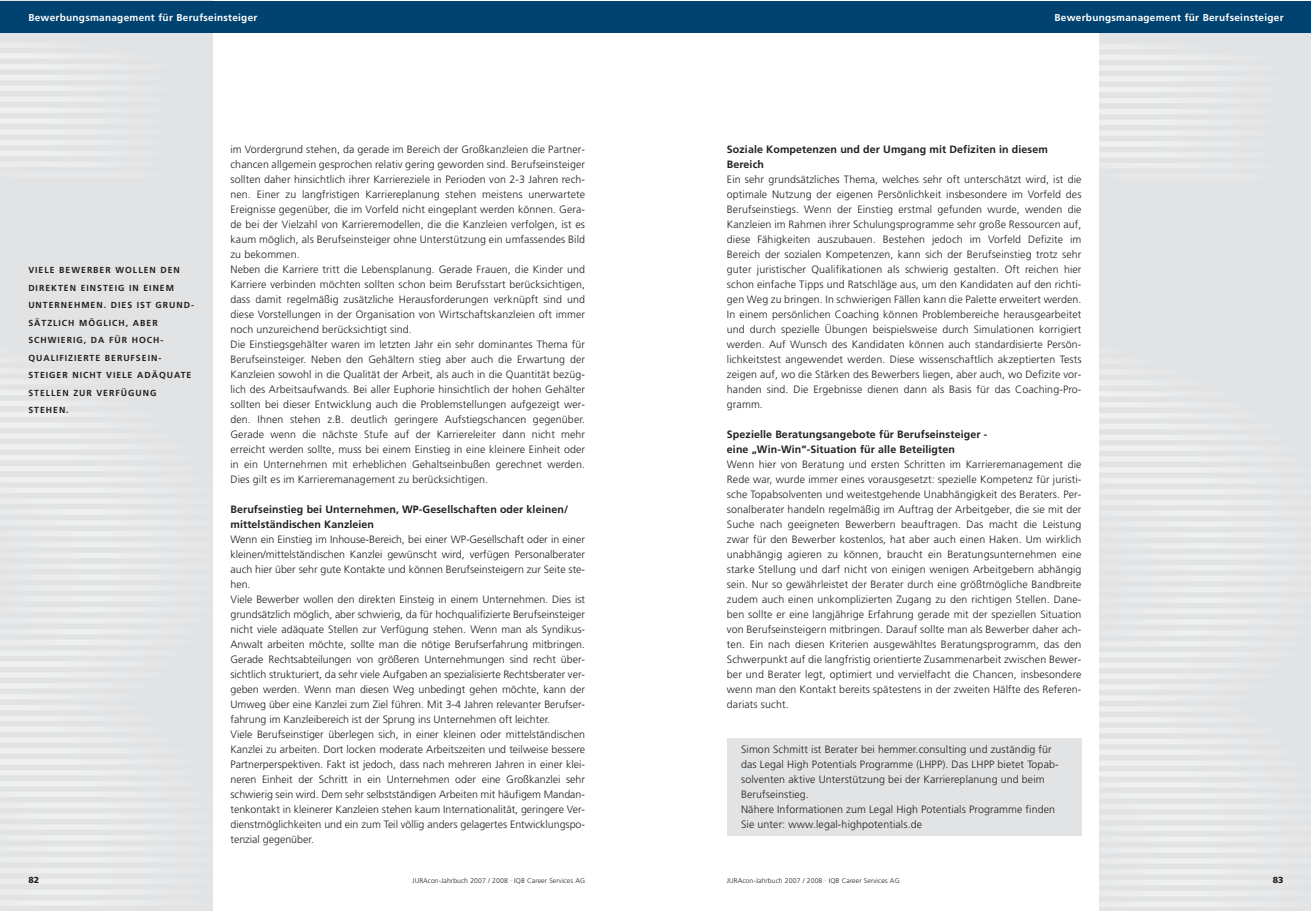
<style>
.page{position:relative;width:1312px;height:911px;background:#fff}
.page>*{position:absolute;margin:0;border:0;box-sizing:border-box;transform-origin:0 0}
.t1{font:300 10.62px/15px "Frutiger";letter-spacing:.01em;color:#231f20}
.t2{font:700 10.62px/15px "Frutiger";letter-spacing:.01em;color:#231f20}
.t3{font:700 10px "Frutiger";letter-spacing:.03em;color:#fff}
.t4{font:700 8.75px/17.5px "Frutiger";letter-spacing:.11em;color:#231f20}
.t5{font:900 8.75px "Frutiger";color:#231f20}
.t6{font:300 6.88px "Frutiger";letter-spacing:.01em;color:#231f20}
</style>
<div class="page">
<div style="left:726px;top:738px;width:355px;height:97px;background:#e2e3e4"></div>
<div style="left:656px;top:1px;width:654px;height:32px;background:#004370"></div>
<div style="left:0;top:1px;width:656px;height:32px;background:#004370"></div>
<p class="t3" style="left:28px;top:13px;width:230px">Bewerbungsmanagement für Berufseinsteiger</p>
<p class="t4" style="left:28px;top:262px;width:167px">VIELE BEWERBER WOLLEN DEN<br>DIREKTEN EINSTEIG IN EINEM<br>UNTERNEHMEN. DIES IST GRUND-<br>SÄTZLICH MÖGLICH, ABER<br>SCHWIERIG, DA FÜR HOCH-<br>QUALIFIZIERTE BERUFSEIN-<br>STEIGER NICHT VIELE ADÄQUATE<br>STELLEN ZUR VERFÜGUNG<br>STEHEN.</p>
<p class="t1" style="left:230px;top:143px;width:356px">im Vordergrund stehen, da gerade im Bereich der Großkanzleien die Partner&shy;chancen allgemein gesprochen relativ gering geworden sind. Berufseinsteiger sollten daher hinsichtlich ihrer Karriereziele in Perioden von 2-3 Jahren rech&shy;nen. Einer zu langfristigen Karriereplanung stehen meistens unerwartete Ereignisse gegenüber, die im Vorfeld nicht eingeplant werden können. Gera&shy;de bei der Vielzahl von Karrieremodellen, die die Kanzleien verfolgen, ist es kaum möglich, als Berufseinsteiger ohne Unterstützung ein umfassendes Bild zu bekommen.<br>Neben die Karriere tritt die Lebensplanung. Gerade Frauen, die Kinder und Karriere verbinden möchten sollten schon beim Berufsstart berücksichtigen, dass damit regelmäßig zusätzliche Herausforderungen verknüpft sind und diese Vorstellungen in der Organisation von Wirtschaftskanzleien oft immer noch unzureichend berücksichtigt sind.<br>Die Einstiegsgehälter waren im letzten Jahr ein sehr dominantes Thema für Berufseinsteiger. Neben den Gehältern stieg aber auch die Erwartung der Kanzleien sowohl in die Qualität der Arbeit, als auch in die Quantität bezüg&shy;lich des Arbeitsaufwands. Bei aller Euphorie hinsichtlich der hohen Gehälter sollten bei dieser Entwicklung auch die Problemstellungen aufgezeigt wer&shy;den. Ihnen stehen z.B. deutlich geringere Aufstiegschancen gegenüber.<br>Gerade wenn die nächste Stufe auf der Karriereleiter dann nicht mehr erreicht werden sollte, muss bei einem Einstieg in eine kleinere Einheit oder in ein Unternehmen mit erheblichen Gehaltseinbußen gerechnet werden.<br>Dies gilt es im Karrieremanagement zu berücksichtigen.</p>
<p class="t2" style="left:230px;top:503px;width:339px">Berufseinstieg bei Unternehmen, WP-Gesellschaften oder kleinen/ mittelständischen Kanzleien</p>
<p class="t1" style="left:230px;top:533px;width:356px">Wenn ein Einstieg im Inhouse-Bereich, bei einer WP-Gesellschaft oder in einer kleinen/mittelständischen Kanzlei gewünscht wird, verfügen Personalberater auch hier über sehr gute Kontakte und können Berufseinsteigern zur Seite ste&shy;hen.<br>Viele Bewerber wollen den direkten Einsteig in einem Unternehmen. Dies ist grundsätzlich möglich, aber schwierig, da für hochqualifizierte Berufseinsteiger nicht viele adäquate Stellen zur Verfügung stehen. Wenn man als Syndikus-Anwalt arbeiten möchte, sollte man die nötige Berufserfahrung mitbringen.<br>Gerade Rechtsabteilungen von größeren Unternehmungen sind recht über&shy;sichtlich strukturiert, da sehr viele Aufgaben an spezialisierte Rechtsberater ver&shy;geben werden. Wenn man diesen Weg unbedingt gehen möchte, kann der Umweg über eine Kanzlei zum Ziel führen. Mit 3-4 Jahren relevanter Berufser&shy;fahrung im Kanzleibereich ist der Sprung ins Unternehmen oft leichter.<br>Viele Berufseinstiger überlegen sich, in einer kleinen oder mittelständischen Kanzlei zu arbeiten. Dort locken moderate Arbeitszeiten und teilweise bessere Partnerperspektiven. Fakt ist jedoch, dass nach mehreren Jahren in einer klei&shy;neren Einheit der Schritt in ein Unternehmen oder eine Großkanzlei sehr schwierig sein wird. Dem sehr selbstständigen Arbeiten mit häufigem Mandan&shy;tenkontakt in kleinerer Kanzleien stehen kaum Internationalität, geringere Ver&shy;dienstmöglichkeiten und ein zum Teil völlig anders gelagertes Entwicklungspo&shy;tenzial gegenüber.</p>
<p class="t3" style="left:1054px;top:13px;width:230px">Bewerbungsmanagement für Berufseinsteiger</p>
<p class="t2" style="left:726px;top:143px;width:322px">Soziale Kompetenzen und der Umgang mit Defiziten in diesem<br>Bereich</p>
<p class="t1" style="left:726px;top:173px;width:356px;text-align:justify">Ein sehr grundsätzliches Thema, welches sehr oft unterschätzt wird, ist die optimale Nutzung der eigenen Persönlichkeit insbesondere im Vorfeld des Berufseinstiegs. Wenn der Einstieg erstmal gefunden wurde, wenden die Kanzleien im Rahmen ihrer Schulungsprogramme sehr große Ressourcen auf, diese Fähigkeiten auszubauen. Bestehen jedoch im Vorfeld Defizite im Bereich der sozialen Kompetenzen, kann sich der Berufseinstieg trotz sehr guter juristischer Qualifikationen als schwierig gestalten. Oft reichen hier schon einfache Tipps und Ratschläge aus, um den Kandidaten auf den richti&shy;gen Weg zu bringen. In schwierigen Fällen kann die Palette erweitert werden.<br>In einem persönlichen Coaching können Problembereiche herausgearbeitet und durch spezielle Übungen beispielsweise durch Simulationen korrigiert werden. Auf Wunsch des Kandidaten können auch standardisierte Persön&shy;lichkeitstest angewendet werden. Diese wissenschaftlich akzeptierten Tests zeigen auf, wo die Stärken des Bewerbers liegen, aber auch, wo Defizite vor&shy;handen sind. Die Ergebnisse dienen dann als Basis für das Coaching-Pro&shy;gramm.</p>
<p class="t2" style="left:726px;top:428px;width:262px">Spezielle Beratungsangebote für Berufseinsteiger - eine „Win-Win“-Situation für alle Beteiligten</p>
<p class="t1" style="left:726px;top:458px;width:356px;text-align:justify">Wenn hier von Beratung und ersten Schritten im Karrieremanagement die Rede war, wurde immer eines vorausgesetzt: spezielle Kompetenz für juristi&shy;sche Topabsolventen und weitestgehende Unabhängigkeit des Beraters. Per&shy;sonalberater handeln regelmäßig im Auftrag der Arbeitgeber, die sie mit der Suche nach geeigneten Bewerbern beauftragen. Das macht die Leistung zwar für den Bewerber kostenlos, hat aber auch einen Haken. Um wirklich unabhängig agieren zu können, braucht ein Beratungsunternehmen eine starke Stellung und darf nicht von einigen wenigen Arbeitgebern abhängig sein. Nur so gewährleistet der Berater durch eine größtmögliche Bandbreite zudem auch einen unkomplizierten Zugang zu den richtigen Stellen. Dane&shy;ben sollte er eine langjährige Erfahrung gerade mit der speziellen Situation von Berufseinsteigern mitbringen. Darauf sollte man als Bewerber daher ach&shy;ten. Ein nach diesen Kriterien ausgewähltes Beratungsprogramm, das den Schwerpunkt auf die langfristig orientierte Zusammenarbeit zwischen Bewer&shy;ber und Berater legt, optimiert und vervielfacht die Chancen, insbesondere wenn man den Kontakt bereits spätestens in der zweiten Hälfte des Referen&shy;dariats sucht.</p>
<p class="t1" style="left:741px;top:743px;width:319px">Simon Schmitt ist Berater bei hemmer.consulting und zuständig für das Legal High Potentials Programme (LHPP). Das LHPP bietet Topab&shy;solventen aktive Unterstützung bei der Karriereplanung und beim Berufseinstieg.<br>Nähere Informationen zum Legal High Potentials Programme finden Sie unter: www.legal-highpotentials.de</p>
<p class="t5" style="left:28px;top:876px;width:12px">82</p>
<p class="t6" style="left:726px;top:878px;width:174px">JURAcon-Jahrbuch 2007 / 2008 · IQB Career Services AG</p>
<p class="t6" style="left:412px;top:878px;width:174px">JURAcon-Jahrbuch 2007 / 2008 · IQB Career Services AG</p>
<p class="t5" style="left:1272px;top:876px;width:12px">83</p>
</div>
